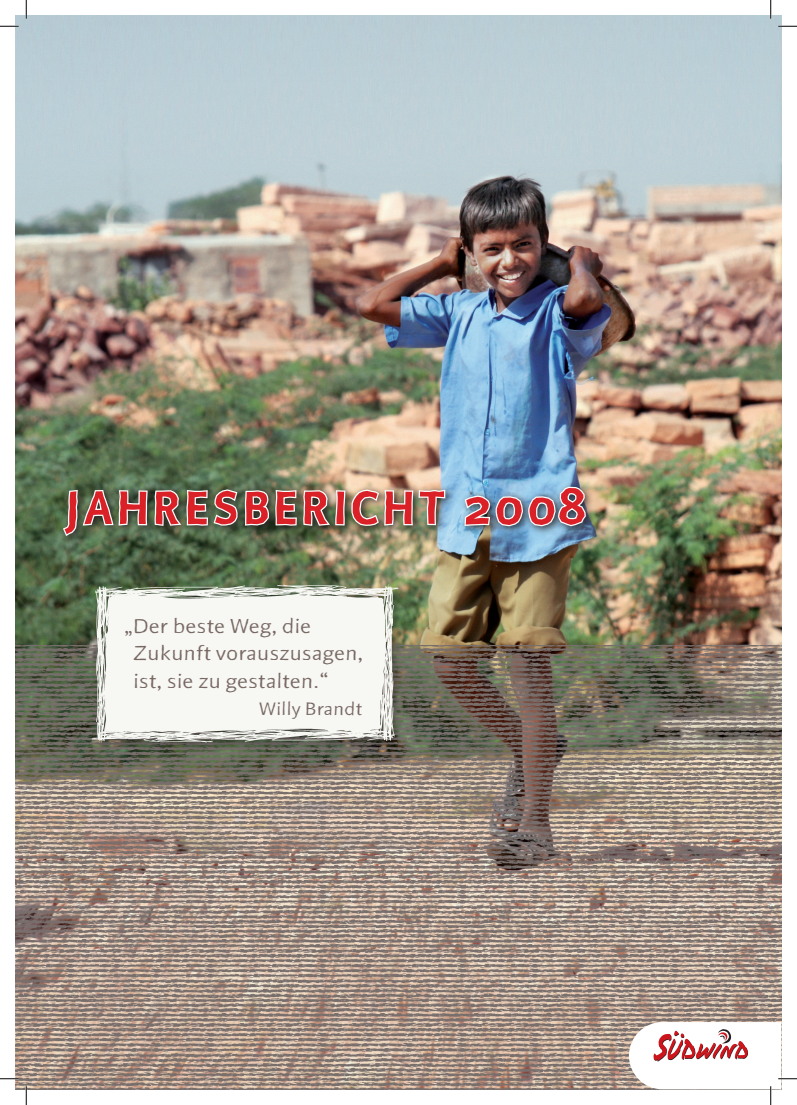
<style>
.page{position:relative;width:797px;height:1105px;background:#fff}
.page>*{position:absolute;margin:0;border:0;box-sizing:border-box;transform-origin:0 0}
.t1{font:52.5px "Beo Sans Bold R21";letter-spacing:.1em;color:#da2128;scale:.96 1}
.t2{font:22.5px/27.5px "Beo Sans R21";letter-spacing:.025em;color:#786862;scale:1.13 1}
.t3{font:20px "Beo Sans R21";letter-spacing:.025em;color:#786862;scale:1.13 1}
.s1{font-size:57.5px}
</style>
<div class="page">
<img style="left:16px;top:16px;width:765px;height:629px">
<img style="left:16px;top:645px;width:765px;height:444px">
<div style="left:57px;top:481px;width:537px;height:64px;background:#231f20;opacity:.9"></div>
<img style="left:61px;top:488px;width:385px;height:50px">
<img style="left:461px;top:485px;width:126px;height:43px">
<div style="left:86px;top:582px;width:320px;height:171px;background:#231f20;opacity:.5"></div>
<img style="left:87px;top:579px;width:316px;height:172px">
<svg style="left:0;top:25px;width:19px;height:2px"></svg>
<svg style="left:778px;top:25px;width:19px;height:2px"></svg>
<svg style="left:0;top:1078px;width:19px;height:1px"></svg>
<svg style="left:25px;top:0;width:2px;height:19px"></svg>
<svg style="left:25px;top:1086px;width:2px;height:19px"></svg>
<svg style="left:770px;top:0;width:1px;height:19px"></svg>
<svg style="left:629px;top:1022px;width:168px;height:83px"></svg>
<h1 class="t1" style="left:65px;top:481px;width:545px">JAHRESBERICHT <span class="s1">2008</span></h1>
<p class="t2" style="left:133px;top:612px;width:205px;text-indent:-9px">„Der beste Weg, die<br>Zukunft vorauszusagen, ist, sie zu gestalten.“</p>
<p class="t3" style="left:259px;top:699px;width:93px">Willy Brandt</p>
</div>
